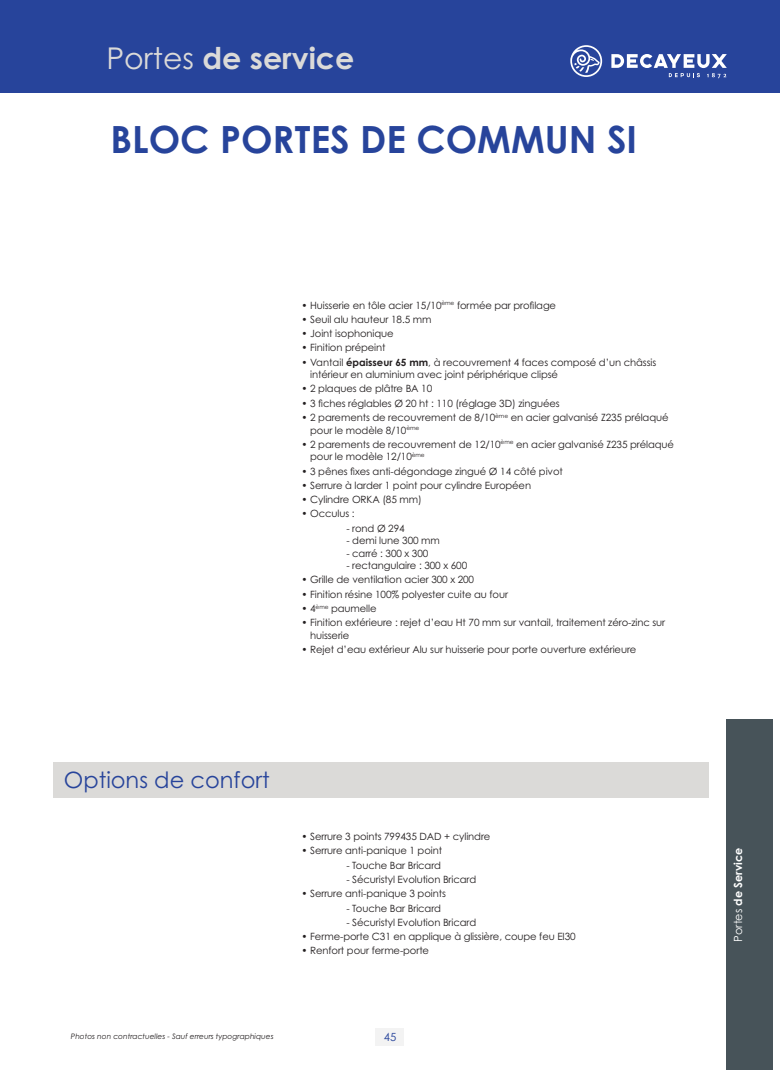
<style>
.page{position:relative;width:780px;height:1088px;background:#fff}
.page>*{position:absolute;margin:0;border:0;box-sizing:border-box;transform-origin:0 0}
.t1{font:700 37.5px "Century Gothic Pro";color:#27449b}
.t2{font:700 30px "Century Gothic Pro";color:#dbdad8}
.t3{font:22.5px "Century Gothic Pro";color:#27449b}
.t4{font:700 11.25px "Century Gothic Pro";color:#fff}
.t5{font:11.25px "Century Gothic Pro";color:#27449b}
.t6{font:10px/12.5px "Century Gothic Pro";letter-spacing:-.01em;color:#231f20}
.t7{font:italic 7.5px "Century Gothic Pro";color:#231f20}
.s1{font-weight:400}
.s2{font-weight:700}
</style>
<div class="page">
<div style="left:0;top:0;width:780px;height:92px;background:#27449b"></div>
<svg style="left:570px;top:45px;width:32px;height:32px"></svg>
<svg style="left:611px;top:54px;width:115px;height:24px"></svg>
<div style="left:376px;top:1028px;width:28px;height:17px;background:#f3f3f3"></div>
<div style="left:726px;top:719px;width:46px;height:351px;background:#475359"></div>
<div style="left:53px;top:762px;width:656px;height:35px;background:#dbdad8"></div>
<h2 class="t2" style="left:106px;top:39px;width:249px"><span class="s1">Portes</span> de service</h2>
<h1 class="t1" style="left:110px;top:116px;width:528px">BLOC PORTES DE COMMUN SI</h1>
<p class="t6" style="left:301px;top:299px;width:256px">• Huisserie en tôle acier 15/10<sup>ème</sup> formée par profilage</p>
<p class="t6" style="left:301px;top:313px;width:132px">• Seuil alu hauteur 18.5 mm</p>
<p class="t6" style="left:301px;top:327px;width:94px">• Joint isophonique</p>
<p class="t6" style="left:301px;top:341px;width:86px">• Finition prépeint</p>
<p class="t6" style="left:310px;top:356px;width:347px;text-indent:-9px">• Vantail <span class="s2">épaisseur 65 mm</span>, à recouvrement 4 faces composé d’un châssis intérieur en aluminium avec joint périphérique clipsé</p>
<p class="t6" style="left:301px;top:382px;width:132px">• 2 plaques de plâtre BA 10</p>
<p class="t6" style="left:301px;top:397px;width:260px">• 3 fiches réglables Ø 20 ht : 110 (réglage 3D) zinguées</p>
<p class="t6" style="left:310px;top:411px;width:360px;text-indent:-9px">• 2 parements de recouvrement de 8/10<sup>ème</sup> en acier galvanisé Z235 prélaqué pour le modèle 8/10<sup>ème</sup></p>
<p class="t6" style="left:310px;top:438px;width:365px;text-indent:-9px">• 2 parements de recouvrement de 12/10<sup>ème</sup> en acier galvanisé Z235 prélaqué pour le modèle 12/10<sup>ème</sup></p>
<p class="t6" style="left:301px;top:465px;width:263px">• 3 pênes fixes anti-dégondage zingué Ø 14 côté pivot</p>
<p class="t6" style="left:301px;top:479px;width:231px">• Serrure à larder 1 point pour cylindre Européen</p>
<p class="t6" style="left:301px;top:493px;width:122px">• Cylindre ORKA (85 mm)</p>
<p class="t6" style="left:301px;top:507px;width:55px">• Occulus :</p>
<p class="t6" style="left:346px;top:522px;width:60px">- rond Ø 294</p>
<p class="t6" style="left:346px;top:534px;width:95px">- demi lune 300 mm</p>
<p class="t6" style="left:346px;top:547px;width:83px">- carré : 300 x 300</p>
<p class="t6" style="left:346px;top:559px;width:122px">- rectangulaire : 300 x 600</p>
<p class="t6" style="left:301px;top:573px;width:174px">• Grille de ventilation acier 300 x 200</p>
<p class="t6" style="left:301px;top:588px;width:208px">• Finition résine 100% polyester cuite au four</p>
<p class="t6" style="left:301px;top:602px;width:77px">• 4<sup>ème</sup> paumelle</p>
<p class="t6" style="left:310px;top:616px;width:356px;text-indent:-9px">• Finition extérieure : rejet d’eau Ht 70 mm sur vantail, traitement zéro-zinc sur huisserie</p>
<p class="t6" style="left:301px;top:643px;width:336px">• Rejet d’eau extérieur Alu sur huisserie pour porte ouverture extérieure</p>
<h3 class="t3" style="left:64px;top:766px;width:207px">Options de confort</h3>
<p class="t6" style="left:301px;top:830px;width:190px">• Serrure 3 points 799435 DAD + cylindre</p>
<p class="t6" style="left:301px;top:844px;width:142px">• Serrure anti-panique 1 point</p>
<p class="t6" style="left:346px;top:859px;width:96px">- Touche Bar Bricard</p>
<p class="t6" style="left:346px;top:873px;width:131px">- Sécuristyl Evolution Bricard</p>
<p class="t6" style="left:301px;top:887px;width:146px">• Serrure anti-panique 3 points</p>
<p class="t6" style="left:346px;top:901px;width:96px">- Touche Bar Bricard</p>
<p class="t6" style="left:346px;top:916px;width:131px">- Sécuristyl Evolution Bricard</p>
<p class="t6" style="left:301px;top:930px;width:276px">• Ferme-porte C31 en applique à glissière, coupe feu EI30</p>
<p class="t6" style="left:301px;top:944px;width:129px">• Renfort pour ferme-porte</p>
<p class="t7" style="left:71px;top:1031px;width:204px">Photos non contractuelles - Sauf erreurs typographiques</p>
<p class="t5" style="left:384px;top:1030px;width:14px">45</p>
<p class="t4" style="left:731px;top:942px;width:95px;rotate:-90deg"><span class="s1">Portes</span> de Service</p>
</div>
